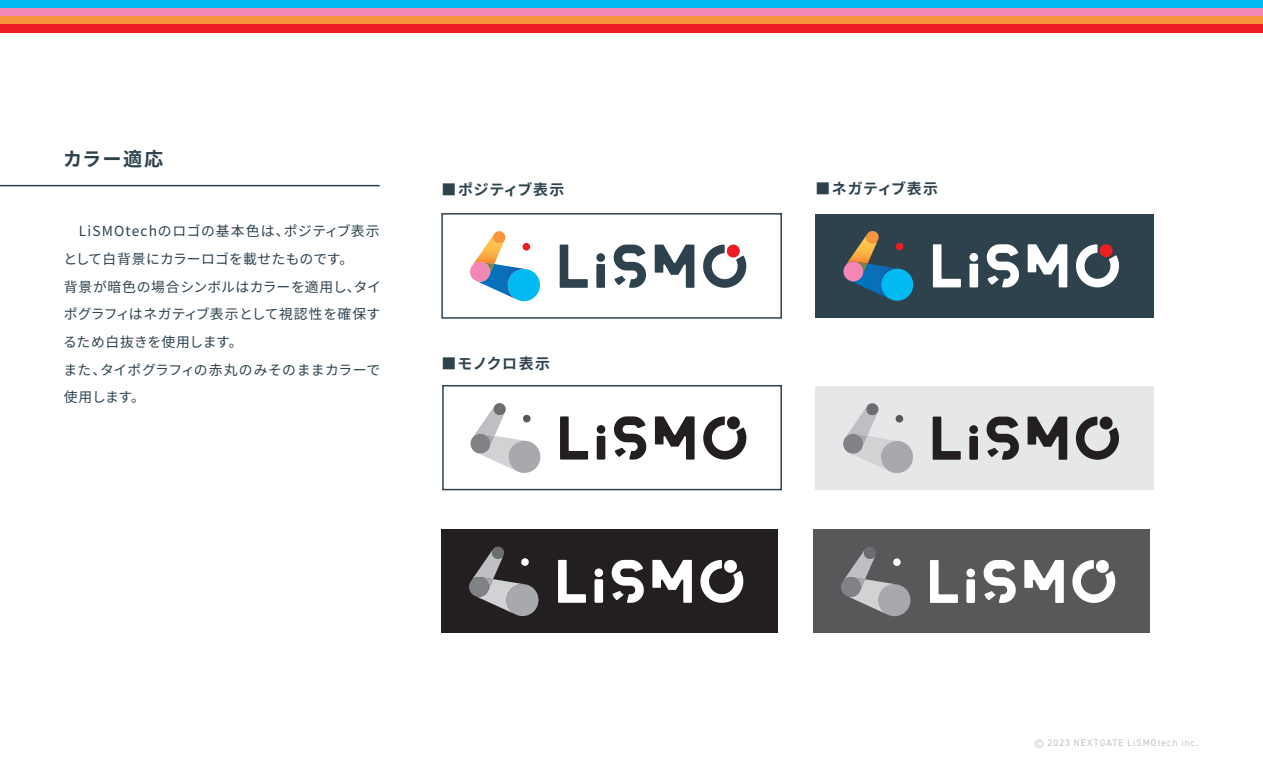
<style>
.page{position:relative;width:1263px;height:766px;background:#fff}
.page>*{position:absolute;margin:0;border:0;box-sizing:border-box;transform-origin:0 0}
.t1{font:700 19.2px "Source Han Sans JP";letter-spacing:.07em;color:#2d424d}
.t2{font:700 14.85px "Source Han Sans JP";letter-spacing:.035em;color:#2d424d}
.t3{font:13.8px/27.6px "Source Han Sans JP";letter-spacing:.025em;color:#2d424d}
.t4{font:9.6px "DIN2014";letter-spacing:.1em;color:#c1c2c4}
</style>
<div class="page">
<div style="left:0;top:0;width:1263px;height:8px;background:#00baf1"></div>
<div style="left:0;top:8px;width:1263px;height:8px;background:#f287b6"></div>
<div style="left:0;top:16px;width:1263px;height:8px;background:#f7943c"></div>
<div style="left:0;top:24px;width:1263px;height:8px;background:#ee1d23"></div>
<div style="left:441px;top:213px;width:341px;height:105px;background:#fff;border:2px solid #2d424d"></div>
<svg style="left:470px;top:231px;width:70px;height:70px"></svg>
<div style="left:596px;top:264px;width:9px;height:24px;background:#2d424d"></div>
<div style="left:596px;top:253px;width:9px;height:9px;background:#2d424d;border-radius:50%"></div>
<svg style="left:614px;top:244px;width:32px;height:44px"></svg>
<svg style="left:655px;top:244px;width:39px;height:44px"></svg>
<svg style="left:560px;top:244px;width:28px;height:44px"></svg>
<svg style="left:703px;top:244px;width:43px;height:44px"></svg>
<div style="left:816px;top:213px;width:338px;height:104px;background:#2d424d"></div>
<svg style="left:843px;top:231px;width:70px;height:70px"></svg>
<div style="left:969px;top:263px;width:9px;height:24px;background:#fff"></div>
<div style="left:969px;top:253px;width:9px;height:8px;background:#fff;border-radius:50%"></div>
<svg style="left:987px;top:244px;width:32px;height:43px"></svg>
<svg style="left:1028px;top:244px;width:39px;height:43px"></svg>
<svg style="left:933px;top:244px;width:28px;height:43px"></svg>
<svg style="left:1076px;top:244px;width:43px;height:43px"></svg>
<hr style="left:0;top:185px;width:380px;height:1px;background:#2d424d">
<div style="left:442px;top:385px;width:340px;height:105px;background:#fff;border:2px solid #2d424d"></div>
<svg style="left:470px;top:403px;width:70px;height:70px"></svg>
<div style="left:597px;top:435px;width:8px;height:24px;background:#231f20;border-radius:2px"></div>
<div style="left:597px;top:425px;width:8px;height:8px;background:#231f20;border-radius:50%"></div>
<svg style="left:614px;top:416px;width:32px;height:43px"></svg>
<svg style="left:655px;top:416px;width:40px;height:43px"></svg>
<svg style="left:560px;top:416px;width:28px;height:43px"></svg>
<svg style="left:703px;top:416px;width:43px;height:43px"></svg>
<div style="left:815px;top:386px;width:339px;height:103px;background:#e6e7e9"></div>
<svg style="left:843px;top:403px;width:70px;height:70px"></svg>
<div style="left:969px;top:436px;width:9px;height:23px;background:#231f20;border-radius:2px"></div>
<div style="left:969px;top:425px;width:9px;height:8px;background:#231f20;border-radius:50%"></div>
<svg style="left:986px;top:416px;width:33px;height:43px"></svg>
<svg style="left:1027px;top:416px;width:40px;height:43px"></svg>
<svg style="left:933px;top:416px;width:28px;height:43px"></svg>
<svg style="left:1076px;top:416px;width:43px;height:43px"></svg>
<div style="left:442px;top:529px;width:336px;height:103px;background:#231f20"></div>
<svg style="left:469px;top:546px;width:69px;height:70px"></svg>
<div style="left:594px;top:579px;width:9px;height:23px;background:#fff;border-radius:2px"></div>
<div style="left:594px;top:568px;width:9px;height:9px;background:#fff;border-radius:50%"></div>
<svg style="left:612px;top:559px;width:32px;height:43px"></svg>
<svg style="left:652px;top:559px;width:40px;height:43px"></svg>
<svg style="left:558px;top:559px;width:28px;height:43px"></svg>
<svg style="left:700px;top:559px;width:43px;height:43px"></svg>
<div style="left:813px;top:529px;width:337px;height:103px;background:#57585a"></div>
<svg style="left:841px;top:547px;width:69px;height:69px"></svg>
<div style="left:966px;top:579px;width:9px;height:23px;background:#fff;border-radius:2px"></div>
<div style="left:966px;top:568px;width:9px;height:9px;background:#fff;border-radius:50%"></div>
<svg style="left:983px;top:560px;width:33px;height:42px"></svg>
<svg style="left:1024px;top:560px;width:40px;height:42px"></svg>
<svg style="left:930px;top:560px;width:28px;height:42px"></svg>
<svg style="left:1072px;top:560px;width:43px;height:42px"></svg>
<h1 class="t1" style="left:63px;top:148px;width:102px">カラー適応</h1>
<p class="t3" style="left:63px;top:217px;width:319px">　LiSMOtechのロゴの基本色は、ポジティブ表示として白背景にカラーロゴを載せたものです。<br>背景が暗色の場合シンボルはカラーを適用し、タイポグラフィはネガティブ表示として視認性を確保するため白抜きを使用します。<br>また、タイポグラフィの赤丸のみそのままカラーで使用します。</p>
<p class="t2" style="left:442px;top:181px;width:124px">■ポジティブ表示</p>
<p class="t2" style="left:442px;top:355px;width:110px">■モノクロ表示</p>
<p class="t2" style="left:815px;top:180px;width:124px">■ネガティブ表示</p>
<p class="t4" style="left:1034px;top:736px;width:165px">© 2023 NEXTGATE LiSMOtech inc.</p>
</div>
